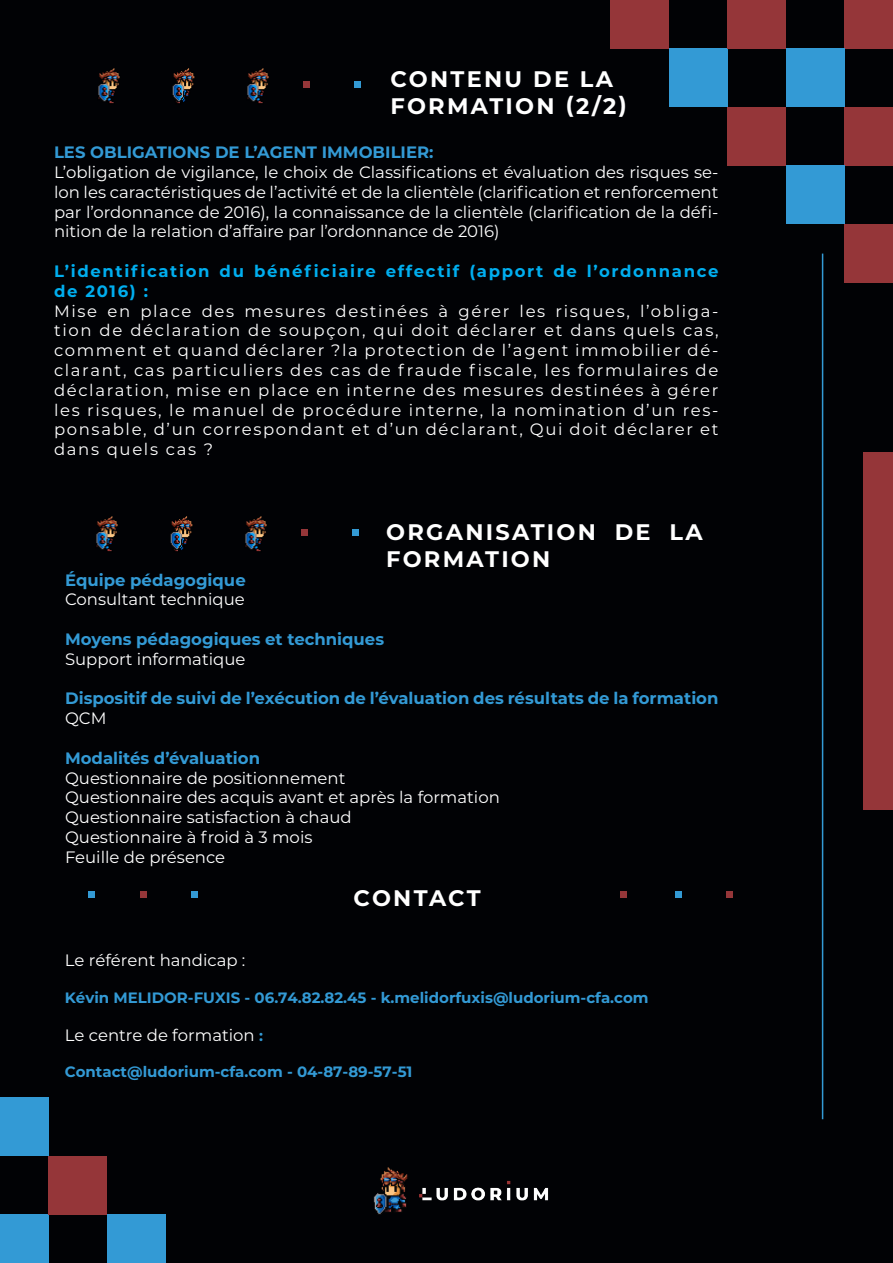
<style>
.page{position:relative;width:893px;height:1263px;background:#010205}
.page>*{position:absolute;margin:0;border:0;box-sizing:border-box;transform-origin:0 0}
.t1{font:700 22.5px/27px "Montserrat";letter-spacing:.1em;color:#fff}
.t2{font:16.5px/19.8px "Montserrat";color:#fff;text-align:justify}
.t3{font:700 16.5px "Montserrat";color:#339ad5}
.t4{font:700 16.5px/19.8px "Montserrat";letter-spacing:.1em;color:#00aeef}
.t5{font:700 15px "Montserrat";color:#339ad5}
.s1{font-weight:700;font-size:15px;color:#339ad5}
</style>
<div class="page">
<div style="left:727px;top:107px;width:59px;height:59px;background:#953639"></div>
<div style="left:845px;top:107px;width:48px;height:59px;background:#953639"></div>
<div style="left:845px;top:0;width:48px;height:48px;background:#953639"></div>
<div style="left:845px;top:224px;width:48px;height:59px;background:#953639"></div>
<div style="left:669px;top:48px;width:58px;height:59px;background:#339ad5"></div>
<div style="left:786px;top:48px;width:59px;height:59px;background:#339ad5"></div>
<div style="left:786px;top:166px;width:59px;height:58px;background:#339ad5"></div>
<div style="left:610px;top:0;width:59px;height:48px;background:#953639"></div>
<div style="left:727px;top:0;width:59px;height:48px;background:#953639"></div>
<div style="left:354px;top:81px;width:7px;height:6px;background:#339ad5"></div>
<div style="left:352px;top:529px;width:7px;height:7px;background:#339ad5"></div>
<div style="left:303px;top:81px;width:7px;height:6px;background:#953639"></div>
<div style="left:301px;top:529px;width:7px;height:7px;background:#953639"></div>
<img style="left:172px;top:68px;width:23px;height:36px">
<img style="left:170px;top:516px;width:23px;height:36px">
<img style="left:247px;top:68px;width:22px;height:36px">
<img style="left:245px;top:516px;width:22px;height:36px">
<img style="left:98px;top:68px;width:22px;height:36px">
<img style="left:96px;top:516px;width:22px;height:36px">
<div style="left:864px;top:453px;width:29px;height:357px;background:#953639"></div>
<hr style="left:822px;top:254px;width:1px;height:865px;background:#339ad5">
<div style="left:191px;top:891px;width:6px;height:7px;background:#339ad5"></div>
<div style="left:726px;top:891px;width:6px;height:7px;background:#953639"></div>
<div style="left:89px;top:891px;width:6px;height:7px;background:#339ad5"></div>
<div style="left:620px;top:891px;width:7px;height:7px;background:#953639"></div>
<div style="left:140px;top:891px;width:6px;height:7px;background:#953639"></div>
<div style="left:675px;top:891px;width:6px;height:7px;background:#339ad5"></div>
<img style="left:373px;top:1167px;width:176px;height:48px">
<div style="left:0;top:1097px;width:48px;height:59px;background:#339ad5"></div>
<div style="left:0;top:1215px;width:48px;height:48px;background:#339ad5"></div>
<div style="left:48px;top:1156px;width:59px;height:59px;background:#953639"></div>
<div style="left:107px;top:1215px;width:59px;height:48px;background:#339ad5"></div>
<p class="t1" style="left:391px;top:64px;width:238px">CONTENU DE LA<br>FORMATION (2/2)</p>
<p class="t3" style="left:54px;top:140px;width:381px">LES OBLIGATIONS DE L’AGENT IMMOBILIER:</p>
<p class="t2" style="left:54px;top:162px;width:666px">L’obligation de vigilance, le choix de Classifications et évaluation des risques se&shy;lon les caractéristiques de l’activité et de la clientèle (clarification et renforcement par l’ordonnance de 2016), la connaissance de la clientèle (clarification de la défi&shy;nition de la relation d’affaire par l’ordonnance de 2016)</p>
<p class="t4" style="left:54px;top:260px;width:666px">L’identification du bénéficiaire effectif (apport de l’ordonnance de 2016) :</p>
<p class="t2" style="left:54px;top:300px;width:666px">Mise en place des mesures destinées à gérer les risques, l’obliga&shy;tion de déclaration de soupçon, qui doit déclarer et dans quels cas, comment et quand déclarer ?la protection de l’agent immobilier dé&shy;clarant, cas particuliers des cas de fraude fiscale, les formulaires de déclaration, mise en place en interne des mesures destinées à gérer les risques, le manuel de procédure interne, la nomination d’un res&shy;ponsable, d’un correspondant et d’un déclarant, Qui doit déclarer et dans quels cas ?</p>
<p class="t1" style="left:386px;top:517px;width:318px">ORGANISATION DE LA<br>FORMATION</p>
<p class="t3" style="left:65px;top:568px;width:182px">Équipe pédagogique</p>
<p class="t2" style="left:65px;top:589px;width:181px">Consultant technique</p>
<p class="t3" style="left:65px;top:627px;width:321px">Moyens pédagogiques et techniques</p>
<p class="t2" style="left:65px;top:648px;width:182px">Support informatique</p>
<p class="t3" style="left:65px;top:687px;width:655px">Dispositif de suivi de l’exécution de l’évaluation des résultats de la formation</p>
<p class="t2" style="left:65px;top:708px;width:43px">QCM</p>
<p class="t3" style="left:65px;top:746px;width:197px">Modalités d’évaluation</p>
<p class="t2" style="left:65px;top:767px;width:282px">Questionnaire de positionnement</p>
<p class="t2" style="left:65px;top:787px;width:436px">Questionnaire des acquis avant et après la formation</p>
<p class="t2" style="left:65px;top:807px;width:288px">Questionnaire satisfaction à chaud</p>
<p class="t2" style="left:65px;top:827px;width:249px">Questionnaire à froid à 3 mois</p>
<p class="t2" style="left:65px;top:846px;width:162px">Feuille de présence</p>
<p class="t1" style="left:354px;top:883px;width:129px">CONTACT</p>
<p class="t2" style="left:65px;top:949px;width:182px">Le référent handicap :</p>
<p class="t5" style="left:65px;top:987px;width:585px">Kévin MELIDOR-FUXIS - 06.74.82.82.45 - k.melidorfuxis@ludorium-cfa.com</p>
<p class="t2" style="left:65px;top:1024px;width:200px">Le centre de formation <span class="s1">:</span></p>
<p class="t5" style="left:65px;top:1061px;width:349px">Contact@ludorium-cfa.com - 04-87-89-57-51</p>
</div>
